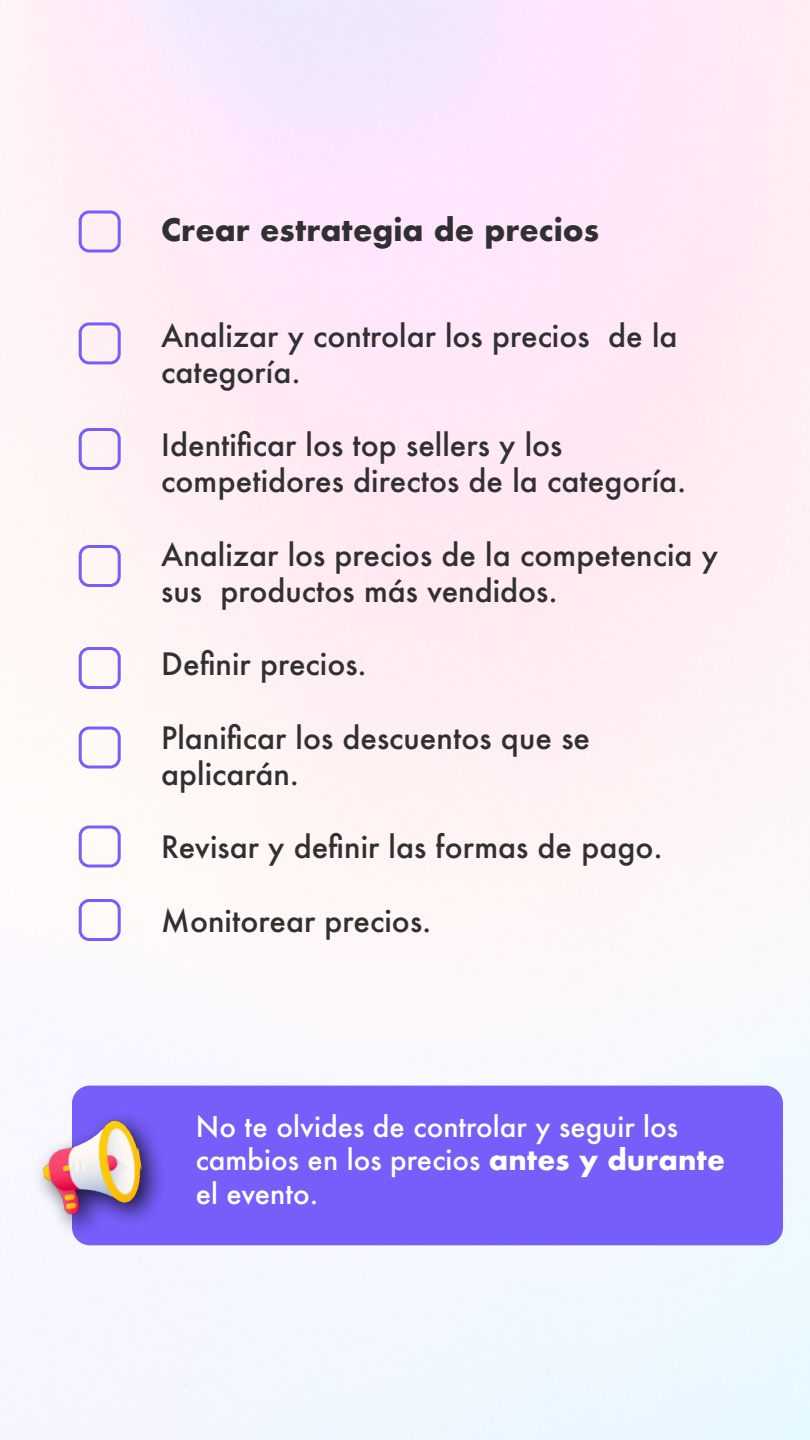
<style>
.page{position:relative;width:810px;height:1440px;background:#fff}
.page>*{position:absolute;margin:0;border:0;box-sizing:border-box;transform-origin:0 0}
.t1{font:500 30px/36px "Futura";color:#313031}
.t2{font:700 30px "Futura";color:#313031}
.t3{font:500 27.75px/33.3px "Futura";color:#fff}
.s1{font-weight:700}
</style>
<div class="page">
<img style="left:0;top:0;width:810px;height:1440px">
<div style="left:79px;top:211px;width:42px;height:42px;border:3px solid #755efa;border-radius:9px"></div>
<div style="left:79px;top:322px;width:42px;height:42px;border:3px solid #755efa;border-radius:9px"></div>
<div style="left:79px;top:428px;width:42px;height:42px;border:3px solid #755efa;border-radius:9px"></div>
<div style="left:79px;top:545px;width:42px;height:42px;border:3px solid #755efa;border-radius:9px"></div>
<div style="left:79px;top:647px;width:42px;height:42px;border:3px solid #755efa;border-radius:9px"></div>
<div style="left:79px;top:727px;width:42px;height:42px;border:3px solid #755efa;border-radius:9px"></div>
<div style="left:79px;top:826px;width:42px;height:42px;border:3px solid #755efa;border-radius:9px"></div>
<div style="left:79px;top:899px;width:42px;height:42px;border:3px solid #755efa;border-radius:9px"></div>
<div style="left:72px;top:1086px;width:711px;height:159px;background:#755efa;border-radius:18px"></div>
<div style="left:31px;top:1108px;width:136px;height:132px;background:#000;opacity:.75"></div>
<img style="left:36px;top:1112px;width:112px;height:112px">
<p class="t2" style="left:161px;top:208px;width:439px">Crear estrategia de precios</p>
<p class="t1" style="left:161px;top:317px;width:518px">Analizar y controlar los precios de la categoría.</p>
<p class="t1" style="left:161px;top:427px;width:527px">Identificar los top sellers y los competidores directos de la categoría.</p>
<p class="t1" style="left:161px;top:536px;width:558px">Analizar los precios de la competencia y sus productos más vendidos.</p>
<p class="t1" style="left:161px;top:646px;width:207px">Definir precios.</p>
<p class="t1" style="left:161px;top:719px;width:430px">Planificar los descuentos que se aplicarán.</p>
<p class="t1" style="left:161px;top:829px;width:503px">Revisar y definir las formas de pago.</p>
<p class="t1" style="left:161px;top:902px;width:272px">Monitorear precios.</p>
<p class="t3" style="left:196px;top:1110px;width:531px">No te olvides de controlar y seguir los cambios en los precios <span class="s1">antes y durante </span>el evento.</p>
</div>
